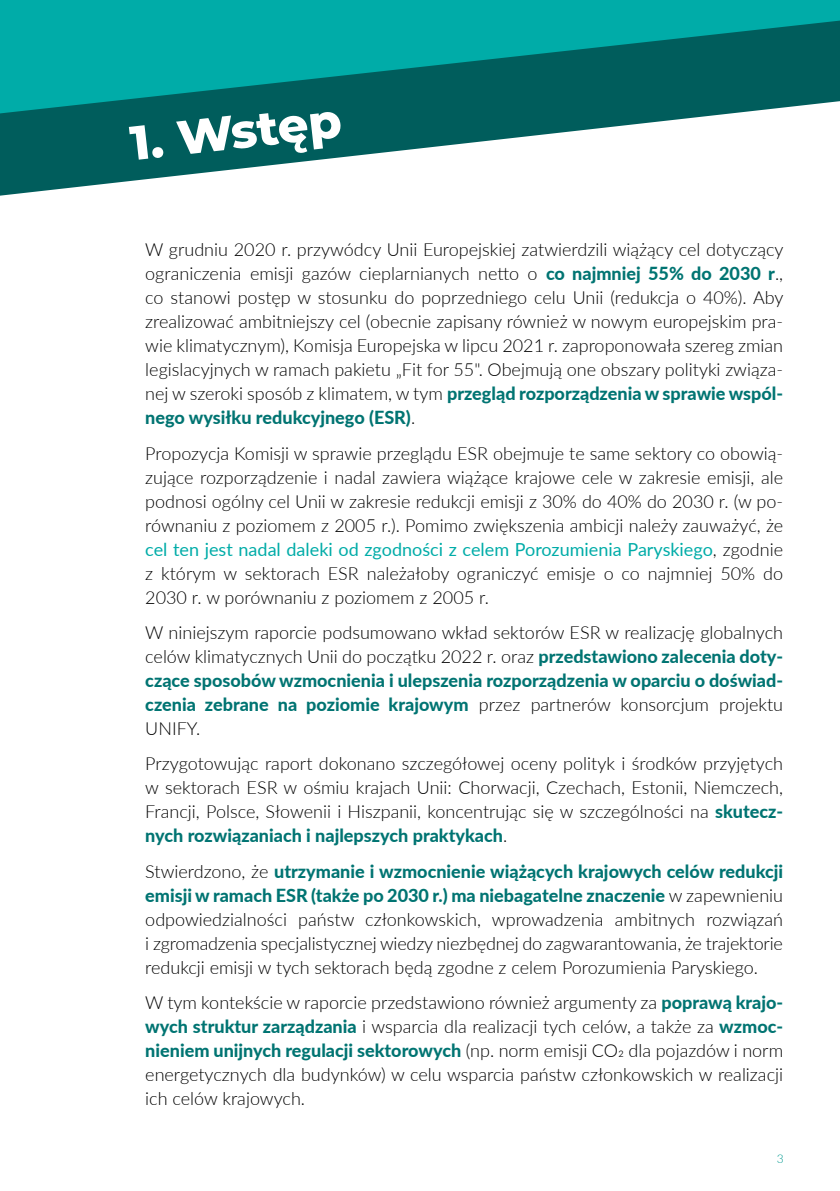
<style>
.page{position:relative;width:840px;height:1191px;background:#fff}
.page>*{position:absolute;margin:0;border:0;box-sizing:border-box;transform-origin:0 0}
.t1{font:800 48px "Montserrat";color:#fff}
.t2{font:300 18px/24px "Lato";color:#000;text-align:justify}
.t3{font:300 12px "Lato";color:#009990}
.s1{font-weight:800;color:#007472}
.s2{font-weight:400;color:#00aca8}
</style>
<div class="page">
<div style="left:0;top:0;width:839px;height:21px;background:#00aca8"></div>
<svg style="left:0;top:21px;width:839px;height:175px"></svg>
<h1 class="t1" style="left:127px;top:108px;width:213px;rotate:-6deg">1. Wstęp</h1>
<p class="t2" style="left:145px;top:237px;width:639px">W grudniu 2020 r. przywódcy Unii Europejskiej zatwierdzili wiążący cel dotyczący ograniczenia emisji gazów cieplarnianych netto o <span class="s1">co najmniej 55% do 2030 r</span>., co stanowi postęp w stosunku do poprzedniego celu Unii (redukcja o 40%). Aby zrealizować ambitniejszy cel (obecnie zapisany również w nowym europejskim pra&shy;wie klimatycznym), Komisja Europejska w lipcu 2021 r. zaproponowała szereg zmian legislacyjnych w ramach pakietu „Fit for 55". Obejmują one obszary polityki związa&shy;nej w szeroki sposób z klimatem, w tym <span class="s1">przegląd rozporządzenia w sprawie wspól&shy;nego wysiłku redukcyjnego (ESR)</span>.</p>
<p class="t2" style="left:145px;top:440px;width:639px">Propozycja Komisji w sprawie przeglądu ESR obejmuje te same sektory co obowią&shy;zujące rozporządzenie i nadal zawiera wiążące krajowe cele w zakresie emisji, ale podnosi ogólny cel Unii w zakresie redukcji emisji z 30% do 40% do 2030 r. (w po&shy;równaniu z poziomem z 2005 r.). Pomimo zwiększenia ambicji należy zauważyć, że <span class="s2">cel ten jest nadal daleki od zgodności z celem Porozumienia Paryskiego</span>, zgodnie z którym w sektorach ESR należałoby ograniczyć emisje o co najmniej 50% do 2030 r. w porównaniu z poziomem z 2005 r.</p>
<p class="t2" style="left:145px;top:620px;width:639px">W niniejszym raporcie podsumowano wkład sektorów ESR w realizację globalnych celów klimatycznych Unii do początku 2022 r. oraz <span class="s1">przedstawiono zalecenia doty&shy;czące sposobów wzmocnienia i ulepszenia rozporządzenia w oparciu o doświad&shy;czenia zebrane na poziomie krajowym</span> przez partnerów konsorcjum projektu UNIFY.</p>
<p class="t2" style="left:145px;top:751px;width:639px">Przygotowując raport dokonano szczegółowej oceny polityk i środków przyjętych w sektorach ESR w ośmiu krajach Unii: Chorwacji, Czechach, Estonii, Niemczech, Francji, Polsce, Słowenii i Hiszpanii, koncentrując się w szczególności na <span class="s1">skutecz&shy;nych rozwiązaniach i najlepszych praktykach</span>.</p>
<p class="t2" style="left:145px;top:858px;width:639px">Stwierdzono, że <span class="s1">utrzymanie i wzmocnienie wiążących krajowych celów redukcji emisji w ramach ESR (także po 2030 r.) ma niebagatelne znaczenie</span> w zapewnieniu odpowiedzialności państw członkowskich, wprowadzenia ambitnych rozwiązań i zgromadzenia specjalistycznej wiedzy niezbędnej do zagwarantowania, że trajektorie redukcji emisji w tych sektorach będą zgodne z celem Porozumienia Paryskiego.</p>
<p class="t2" style="left:145px;top:990px;width:639px">W tym kontekście w raporcie przedstawiono również argumenty za <span class="s1">poprawą krajo&shy;wych struktur zarządzania</span> i wsparcia dla realizacji tych celów, a także za <span class="s1">wzmoc&shy;nieniem unijnych regulacji sektorowych</span> (np. norm emisji CO2 dla pojazdów i norm energetycznych dla budynków) w celu wsparcia państw członkowskich w realizacji ich celów krajowych.</p>
<p class="t3" style="left:776px;top:1150px;width:8px">3</p>
</div>
